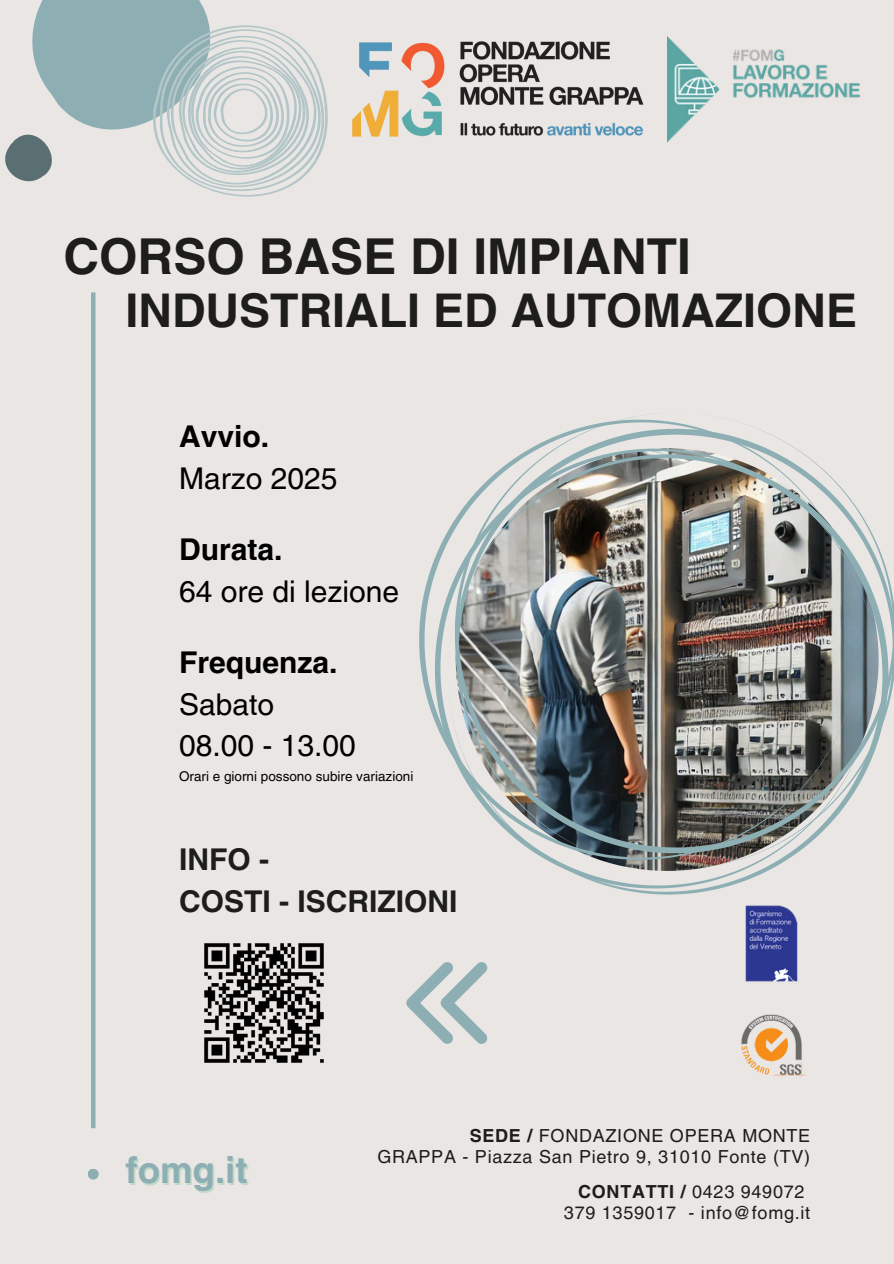
<style>
.page{position:relative;width:894px;height:1264px;background:#fff}
.page>*{position:absolute;margin:0;border:0;box-sizing:border-box;transform-origin:0 0}
.t1{font:700 49.5px "Helvetica LT Pro";color:#1d1d1b}
.t2{font:700 46.5px "Helvetica LT Pro";color:#1d1d1b}
.t3{font:700 36.6px "Helvetica LT Pro";color:#8dafb4}
.t4{font:30px/41.7px "Helvetica LT Pro";color:#000}
.t5{font:700 30px/41.7px "Helvetica LT Pro";color:#1d1d1b}
.t6{font:700 30px "Helvetica LT Pro";color:#000}
.t7{font:18px/21.3px "Helvetica LT Pro";letter-spacing:.04em;color:#1d1d1b;text-align:center}
.t8{font:13.5px "Helvetica LT Pro";color:#000}
.s1{font-weight:700}
</style>
<div class="page">
<div style="left:0;top:0;width:893px;height:1263px;background:#e9e6e4"></div>
<img style="left:204px;top:943px;width:120px;height:120px">
<svg style="left:406px;top:962px;width:81px;height:82px"></svg>
<img style="left:745px;top:905px;width:53px;height:77px">
<img style="left:741px;top:1014px;width:65px;height:64px">
<hr style="left:91px;top:292px;width:4px;height:836px;background:#8dafb4">
<div style="left:88px;top:1168px;width:11px;height:11px;background:#8dafb4;border-radius:50%"></div>
<svg style="left:419px;top:531px;width:29px;height:218px"></svg>
<svg style="left:448px;top:521px;width:323px;height:373px"></svg>
<img style="left:455px;top:853px;width:342px;height:16px">
<img style="left:454px;top:414px;width:439px;height:439px">
<img style="left:667px;top:36px;width:192px;height:106px">
<img style="left:352px;top:41px;width:291px;height:96px">
<svg style="left:32px;top:0;width:177px;height:130px;background:#95b3b8"></svg>
<svg style="left:153px;top:25px;width:174px;height:172px"></svg>
<svg style="left:5px;top:113px;width:62px;height:69px"></svg>
<p class="t1" style="left:63px;top:239px;width:629px">CORSO BASE DI IMPIANTI</p>
<p class="t2" style="left:125px;top:294px;width:732px">INDUSTRIALI ED AUTOMAZIONE</p>
<p class="t4" style="left:179px;top:419px;width:160px"><span class="s1">Avvio.<br></span>Marzo 2025</p>
<p class="t4" style="left:179px;top:531px;width:222px"><span class="s1">Durata.<br></span>64 ore di lezione</p>
<p class="t6" style="left:179px;top:651px;width:160px">Frequenza.</p>
<p class="t4" style="left:179px;top:686px;width:97px">Sabato</p>
<h1 class="t4" style="left:179px;top:727px;width:178px">08.00 - 13.00</h1>
<h1 class="t8" style="left:179px;top:771px;width:236px">Orari e giorni possono subire variazioni</h1>
<h4 class="t5" style="left:179px;top:841px;width:280px">INFO -<br>COSTI - ISCRIZIONI</h4>
<p class="t3" style="left:125px;top:1156px;width:124px">fomg.it</p>
<h4 class="t7" style="left:377px;top:1126px;width:434px;text-align:right"><span class="s1">SEDE /</span> FONDAZIONE OPERA MONTE<br>GRAPPA - Piazza San Pietro 9, 31010 Fonte (TV)</h4>
<p class="t7" style="left:563px;top:1182px;width:248px"><span class="s1">CONTATTI /</span> 0423 949072<br>379 1359017 - info@fomg.it</p>
</div>
